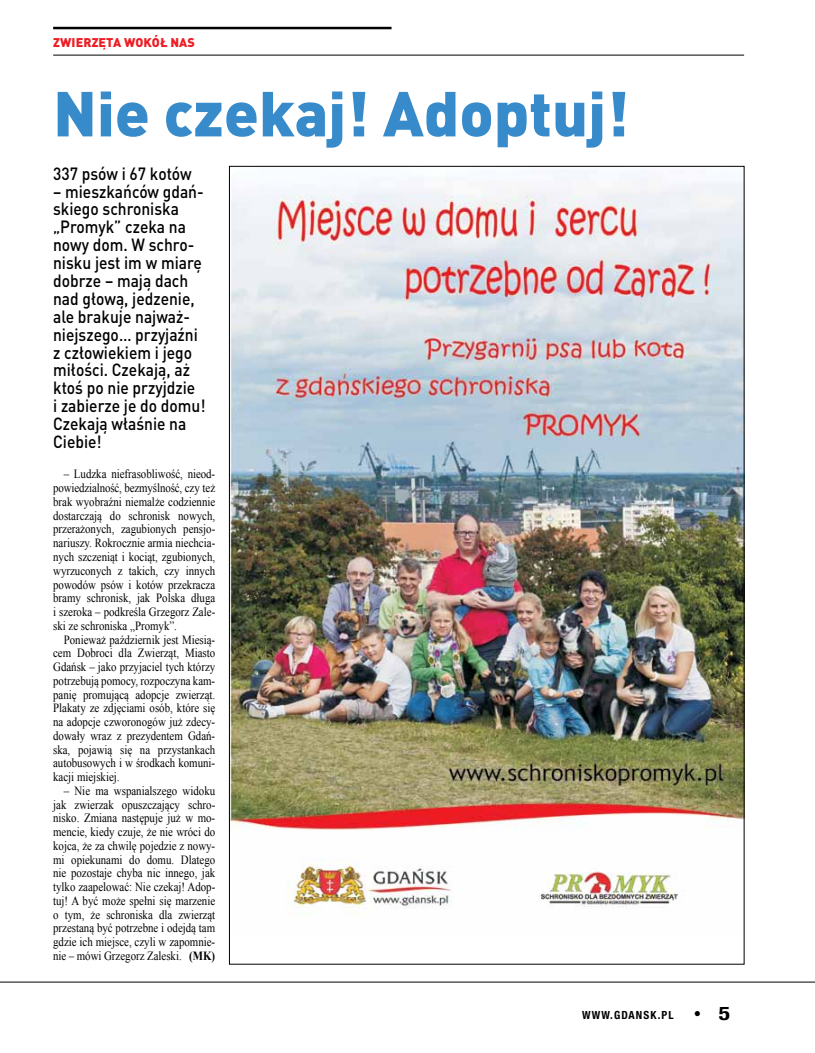
<style>
.page{position:relative;width:815px;height:1053px;background:#fff}
.page>*{position:absolute;margin:0;border:0;box-sizing:border-box;transform-origin:0 0}
.t1{font:900 62.5px "DIN Pro";color:#378bca}
.t2{font:500 17.5px/17.9px "DIN Pro";color:#000;scale:.89 1}
.t3{font:12.5px/13.8px "Times New Roman";color:#000;text-align:justify;scale:.87 1}
.t4{font:900 12.5px "DIN Pro";letter-spacing:.01em;color:#ed1d24}
.t5{font:700 condensed 11.25px "Helvetica Neue LT Pro";letter-spacing:.1em;color:#000}
.s1{font-weight:700}
.s2{font-size:18.75px}
</style>
<div class="page">
<hr style="left:0;top:981px;width:815px;height:1px;background:#000">
<hr style="left:53px;top:55px;width:691px;height:1px;background:#000">
<hr style="left:53px;top:27px;width:339px;height:2px;background:#000">
<img style="left:231px;top:171px;width:511px;height:745px">
<p class="t4" style="left:53px;top:34px;width:143px">ZWIERZĘTA WOKÓŁ NAS</p>
<h1 class="t1" style="left:53px;top:71px;width:577px">NIE CZEKAJ! ADOPTUJ!</h1>
<h2 class="t2" style="left:53px;top:164px;width:157px">337 psów i 67 kotów</h2>
<p class="t2" style="left:53px;top:182px;width:173px">– mieszkańców gdań&shy;skiego schroniska „Promyk” czeka na nowy dom. W schro&shy;nisku jest im w miarę dobrze – mają dach nad głową, jedzenie, ale brakuje najważ&shy;niejszego… przyjaźni z człowiekiem i jego miłości. Czekają, aż ktoś po nie przyjdzie<br>i zabierze je do domu!<br>Czekają właśnie na<br>Ciebie!</p>
<p class="t3" style="left:53px;top:467px;width:188px;text-indent:11px">– Ludzka niefrasobliwość, nieod&shy;powiedzialność, bezmyślność, czy też brak wyobraźni niemalże codziennie dostarczają do schronisk nowych, przerażonych, zagubionych pensjo&shy;nariuszy. Rokrocznie armia niechcia&shy;nych szczeniąt i kociąt, zgubionych, wyrzuconych z takich, czy innych powodów psów i kotów przekracza bramy schronisk, jak Polska długa i szeroka – podkreśla Grzegorz Zale&shy;ski ze schroniska „Promyk”.</p>
<p class="t3" style="left:53px;top:632px;width:188px;text-indent:11px">Ponieważ październik jest Miesią&shy;cem Dobroci dla Zwierząt, Miasto Gdańsk – jako przyjaciel tych którzy potrzebują pomocy, rozpoczyna kam&shy;panię promującą adopcje zwierząt.<br>Plakaty ze zdjęciami osób, które się na adopcje czworonogów już zdecy&shy;dowały wraz z prezydentem Gdań&shy;ska, pojawią się na przystankach autobusowych i w środkach komuni&shy;kacji miejskiej.</p>
<p class="t3" style="left:53px;top:783px;width:188px;text-indent:11px">– Nie ma wspanialszego widoku jak zwierzak opuszczający schro&shy;nisko. Zmiana następuje już w mo&shy;mencie, kiedy czuje, że nie wróci do kojca, że za chwilę pojedzie z nowy&shy;mi opiekunami do domu. Dlatego nie pozostaje chyba nic innego, jak tylko zaapelować: Nie czekaj! Adop&shy;tuj! A być może spełni się marzenie o tym, że schroniska dla zwierząt przestaną być potrzebne i odejdą tam gdzie ich miejsce, czyli w zapomnie&shy;nie – mówi Grzegorz Zaleski. <span class="s1">(MK)</span></p>
<p class="t5" style="left:582px;top:1008px;width:40px">WWW.GDA</p>
<p class="t5" style="left:636px;top:1008px;width:96px">NSK.PL • <span class="s2">5</span></p>
</div>
